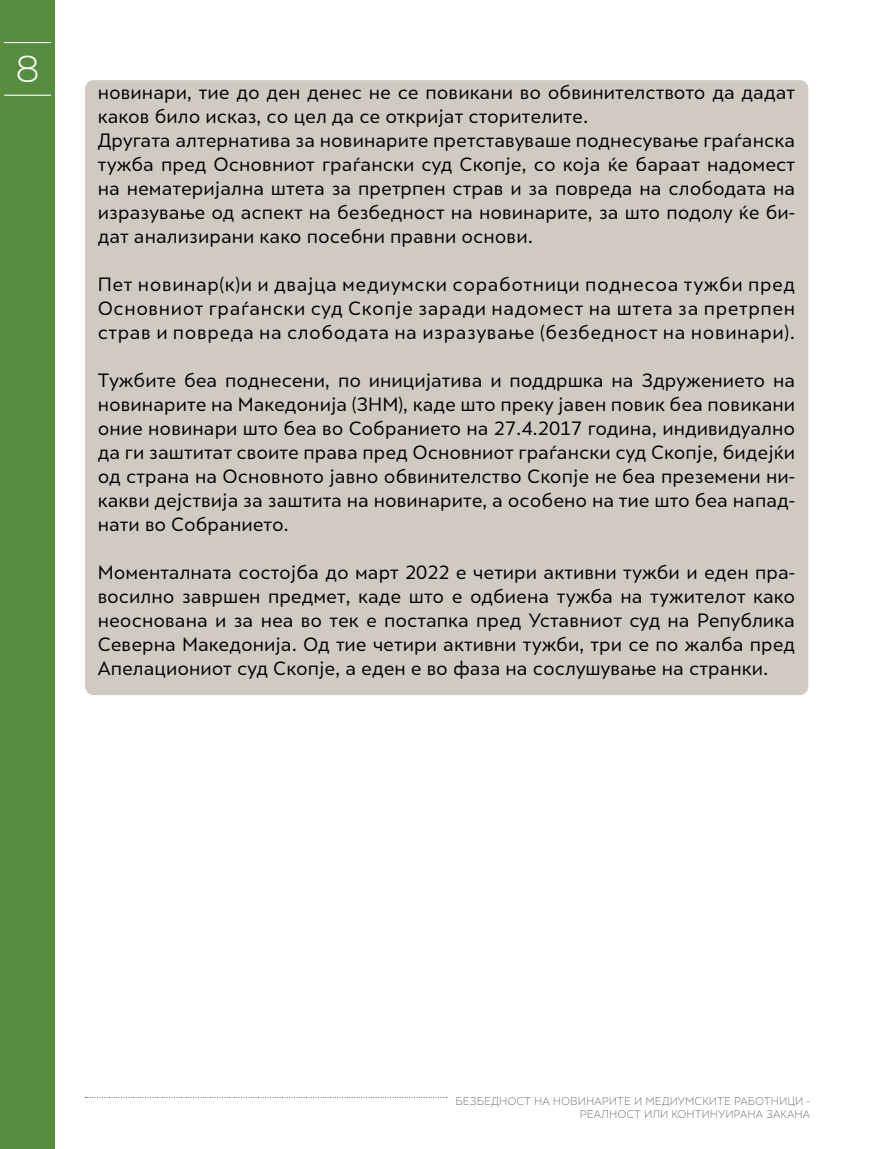
<style>
.page{position:relative;width:893px;height:1149px;background:#fff}
.page>*{position:absolute;margin:0;border:0;box-sizing:border-box;transform-origin:0 0}
.t1{font:300 37.5px "Montserrat";color:#fff}
.t2{font:18px/24px "Skola Sans";color:#000;text-align:justify}
.t3{font:300 10.5px/13.5px "Skola Sans";color:#666;text-align:right}
</style>
<div class="page">
<div style="left:0;top:0;width:55px;height:1148px;background:#568d3f"></div>
<hr style="left:4px;top:42px;width:47px;height:1px;background:#fff">
<hr style="left:4px;top:95px;width:47px;height:1px;background:#fff">
<div style="left:85px;top:80px;width:723px;height:614px;background:#d0cac3;border-radius:9px"></div>
<h1 class="t1" style="left:16px;top:43px;width:25px">8</h1>
<p class="t2" style="left:98px;top:80px;width:699px">новинари, тие до ден денес не се повикани во обвинителството да дадат каков било исказ, со цел да се откријат сторителите.</p>
<p class="t2" style="left:98px;top:128px;width:699px">Другата алтернатива за новинарите претставуваше поднесување граѓанска тужба пред Основниот граѓански суд Скопје, со која ќе бараат надомест на нематеријална штета за претрпен страв и за повреда на слободата на изразување од аспект на безбедност на новинарите, за што подолу ќе би&shy;дат анализирани како посебни правни основи.</p>
<p class="t2" style="left:98px;top:272px;width:699px">Пет новинар(к)и и двајца медиумски соработници поднесоа тужби пред Основниот граѓански суд Скопје заради надомест на штета за претрпен страв и повреда на слободата на изразување (безбедност на новинари).</p>
<p class="t2" style="left:98px;top:368px;width:699px">Тужбите беа поднесени, по иницијатива и поддршка на Здружението на новинарите на Македонија (ЗНМ), каде што преку јавен повик беа повикани оние новинари што беа во Собранието на 27.4.2017 година, индивидуално да ги заштитат своите права пред Основниот граѓански суд Скопје, бидејќи од страна на Основното јавно обвинителство Скопје не беа преземени ни&shy;какви дејствија за заштита на новинарите, а особено на тие што беа напад&shy;нати во Собранието.</p>
<p class="t2" style="left:98px;top:560px;width:699px">Моменталната состојба до март 2022 е четири активни тужби и еден пра&shy;восилно завршен предмет, каде што е одбиена тужба на тужителот како неоснована и за неа во тек е постапка пред Уставниот суд на Република Северна Македонија. Од тие четири активни тужби, три се по жалба пред Апелациониот суд Скопје, а еден е во фаза на сослушување на странки.</p>
<p class="t3" style="left:455px;top:1093px;width:356px">БЕЗБЕДНОСТ НА НОВИНАРИТЕ И МЕДИУМСКИТЕ РАБОТНИЦИ -<br>РЕАЛНОСТ ИЛИ КОНТИНУИРАНА ЗАКАНА</p>
</div>
